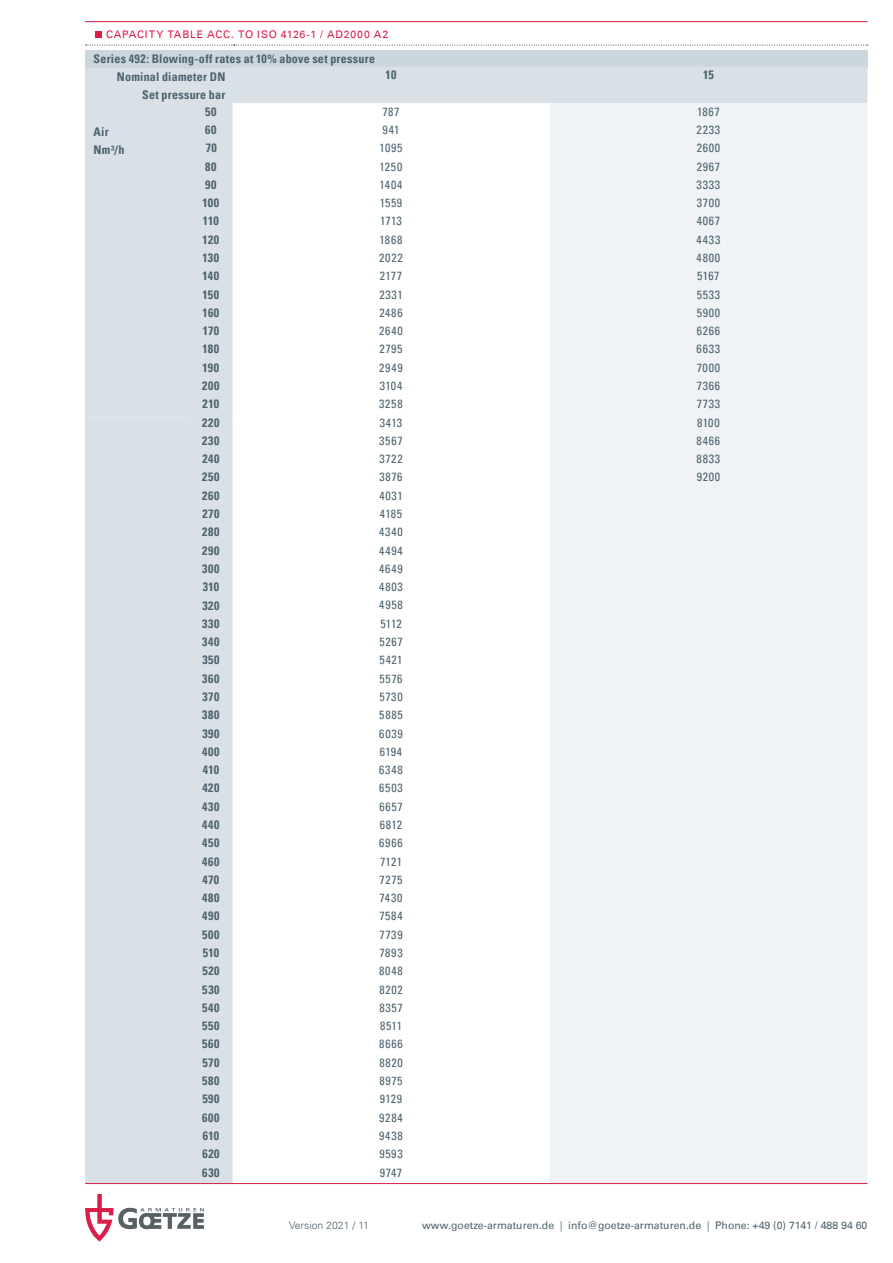
<style>
.page{position:relative;width:893px;height:1263px;background:#fff}
.page>*{position:absolute;margin:0;border:0;box-sizing:border-box;transform-origin:0 0}
.t1{font:condensed 12px "Univers";letter-spacing:.06em;color:#4d636e}
.t2{font:700 condensed 12px/18.3px "Univers";letter-spacing:.04em;color:#4d636e}
.t3{font:700 condensed 12px "Univers";letter-spacing:.02em;color:#4d636e}
.t4{font:10.5px "Univers";color:#4d636e}
.t5{font:10.5px "Univers";letter-spacing:.075em;color:#d91e47}
.t6{font:300 10.5px "Univers";color:#4d636e}
.s1{font-weight:300}
</style>
<div class="page">
<svg style="left:85px;top:1194px;width:119px;height:47px"></svg>
<hr style="left:85px;top:21px;width:782px;height:1px;background:#d91e47">
<div style="left:96px;top:31px;width:6px;height:7px;background:#d91e47"></div>
<div style="left:85px;top:50px;width:782px;height:18px;background:#ccd6dd"></div>
<div style="left:85px;top:68px;width:105px;height:348px;background:#d9e1e7"></div>
<div style="left:85px;top:416px;width:105px;height:767px;background:#d9e1e7"></div>
<svg style="left:86px;top:45px;width:782px;height:1px"></svg>
<hr style="left:85px;top:1183px;width:782px;height:1px;background:#d91e47">
<div style="left:190px;top:67px;width:677px;height:1116px;background:#d9e1e7"></div>
<svg style="left:233px;top:103px;width:316px;height:1080px"></svg>
<div style="left:549px;top:103px;width:318px;height:1080px;background:#eff3f5"></div>
<p class="t5" style="left:106px;top:28px;width:284px">CAPACITY TABLE ACC. TO ISO 4126-1 / AD2000 A2</p>
<p class="t3" style="left:94px;top:51px;width:283px">Series 492: Blowing-off rates at 10% above set pressure</p>
<p class="t3" style="left:117px;top:69px;width:110px">Nominal diameter DN</p>
<p class="t3" style="left:142px;top:88px;width:85px">Set pressure bar</p>
<p class="t2" style="left:94px;top:122px;width:32px">Air<br>Nm³/h</p>
<p class="t2" style="left:386px;top:66px;width:12px">10</p>
<p class="t2" style="left:703px;top:66px;width:12px">15</p>
<p class="t2" style="left:205px;top:102px;width:13px">50</p>
<p class="t1" style="left:382px;top:104px;width:19px">787</p>
<p class="t1" style="left:697px;top:104px;width:24px">1867</p>
<p class="t2" style="left:205px;top:120px;width:13px">60</p>
<p class="t1" style="left:383px;top:122px;width:18px">941</p>
<p class="t1" style="left:697px;top:122px;width:25px">2233</p>
<p class="t2" style="left:206px;top:139px;width:13px">70</p>
<p class="t1" style="left:380px;top:140px;width:24px">1095</p>
<p class="t1" style="left:697px;top:140px;width:25px">2600</p>
<p class="t2" style="left:205px;top:157px;width:13px">80</p>
<p class="t1" style="left:380px;top:159px;width:24px">1250</p>
<p class="t1" style="left:697px;top:159px;width:25px">2967</p>
<p class="t2" style="left:205px;top:175px;width:13px">90</p>
<p class="t1" style="left:379px;top:177px;width:25px">1404</p>
<p class="t1" style="left:696px;top:177px;width:25px">3333</p>
<p class="t2" style="left:203px;top:194px;width:18px">100</p>
<p class="t1" style="left:380px;top:195px;width:24px">1559</p>
<p class="t1" style="left:697px;top:195px;width:25px">3700</p>
<p class="t2" style="left:203px;top:212px;width:17px">110</p>
<p class="t1" style="left:380px;top:214px;width:23px">1713</p>
<p class="t1" style="left:697px;top:214px;width:25px">4067</p>
<p class="t2" style="left:203px;top:230px;width:18px">120</p>
<p class="t1" style="left:380px;top:232px;width:24px">1868</p>
<p class="t1" style="left:696px;top:232px;width:25px">4433</p>
<p class="t2" style="left:203px;top:248px;width:18px">130</p>
<p class="t1" style="left:379px;top:250px;width:25px">2022</p>
<p class="t1" style="left:697px;top:250px;width:25px">4800</p>
<p class="t2" style="left:203px;top:267px;width:18px">140</p>
<p class="t1" style="left:380px;top:268px;width:24px">2177</p>
<p class="t1" style="left:697px;top:268px;width:24px">5167</p>
<p class="t2" style="left:203px;top:285px;width:18px">150</p>
<p class="t1" style="left:379px;top:287px;width:25px">2331</p>
<p class="t1" style="left:697px;top:287px;width:25px">5533</p>
<p class="t2" style="left:203px;top:303px;width:18px">160</p>
<p class="t1" style="left:379px;top:305px;width:25px">2486</p>
<p class="t1" style="left:697px;top:305px;width:25px">5900</p>
<p class="t2" style="left:203px;top:322px;width:18px">170</p>
<p class="t1" style="left:379px;top:323px;width:25px">2640</p>
<p class="t1" style="left:697px;top:323px;width:25px">6266</p>
<p class="t2" style="left:203px;top:340px;width:18px">180</p>
<p class="t1" style="left:379px;top:342px;width:25px">2795</p>
<p class="t1" style="left:697px;top:342px;width:25px">6633</p>
<p class="t2" style="left:203px;top:358px;width:18px">190</p>
<p class="t1" style="left:379px;top:360px;width:25px">2949</p>
<p class="t1" style="left:697px;top:360px;width:25px">7000</p>
<p class="t2" style="left:202px;top:377px;width:19px">200</p>
<p class="t1" style="left:380px;top:378px;width:24px">3104</p>
<p class="t1" style="left:697px;top:378px;width:25px">7366</p>
<p class="t2" style="left:203px;top:395px;width:18px">210</p>
<p class="t1" style="left:379px;top:396px;width:25px">3258</p>
<p class="t1" style="left:697px;top:396px;width:25px">7733</p>
<p class="t2" style="left:202px;top:413px;width:19px">220</p>
<p class="t1" style="left:380px;top:415px;width:24px">3413</p>
<p class="t1" style="left:697px;top:415px;width:24px">8100</p>
<p class="t2" style="left:202px;top:431px;width:19px">230</p>
<p class="t1" style="left:379px;top:433px;width:25px">3567</p>
<p class="t1" style="left:697px;top:433px;width:25px">8466</p>
<p class="t2" style="left:202px;top:450px;width:19px">240</p>
<p class="t1" style="left:379px;top:451px;width:25px">3722</p>
<p class="t1" style="left:697px;top:451px;width:25px">8833</p>
<p class="t2" style="left:202px;top:468px;width:19px">250</p>
<p class="t1" style="left:379px;top:470px;width:25px">3876</p>
<p class="t1" style="left:697px;top:470px;width:25px">9200</p>
<p class="t2" style="left:202px;top:486px;width:19px">260</p>
<p class="t1" style="left:379px;top:488px;width:25px">4031</p>
<p class="t2" style="left:202px;top:505px;width:18px">270</p>
<p class="t1" style="left:380px;top:506px;width:24px">4185</p>
<p class="t2" style="left:202px;top:523px;width:19px">280</p>
<p class="t1" style="left:379px;top:524px;width:25px">4340</p>
<p class="t2" style="left:202px;top:541px;width:19px">290</p>
<p class="t1" style="left:379px;top:543px;width:25px">4494</p>
<p class="t2" style="left:202px;top:559px;width:19px">300</p>
<p class="t1" style="left:379px;top:561px;width:25px">4649</p>
<p class="t2" style="left:203px;top:578px;width:18px">310</p>
<p class="t1" style="left:379px;top:579px;width:25px">4803</p>
<p class="t2" style="left:202px;top:596px;width:19px">320</p>
<p class="t1" style="left:379px;top:598px;width:25px">4958</p>
<p class="t2" style="left:202px;top:614px;width:19px">330</p>
<p class="t1" style="left:380px;top:616px;width:23px">5112</p>
<p class="t2" style="left:202px;top:633px;width:19px">340</p>
<p class="t1" style="left:379px;top:634px;width:25px">5267</p>
<p class="t2" style="left:202px;top:651px;width:19px">350</p>
<p class="t1" style="left:380px;top:652px;width:25px">5421</p>
<p class="t2" style="left:202px;top:669px;width:19px">360</p>
<p class="t1" style="left:379px;top:671px;width:25px">5576</p>
<p class="t2" style="left:202px;top:687px;width:18px">370</p>
<p class="t1" style="left:379px;top:689px;width:25px">5730</p>
<p class="t2" style="left:202px;top:706px;width:19px">380</p>
<p class="t1" style="left:379px;top:707px;width:25px">5885</p>
<p class="t2" style="left:202px;top:724px;width:19px">390</p>
<p class="t1" style="left:379px;top:726px;width:25px">6039</p>
<p class="t2" style="left:202px;top:742px;width:19px">400</p>
<p class="t1" style="left:380px;top:744px;width:24px">6194</p>
<p class="t2" style="left:203px;top:761px;width:18px">410</p>
<p class="t1" style="left:379px;top:762px;width:25px">6348</p>
<p class="t2" style="left:202px;top:779px;width:19px">420</p>
<p class="t1" style="left:379px;top:780px;width:25px">6503</p>
<p class="t2" style="left:202px;top:797px;width:19px">430</p>
<p class="t1" style="left:379px;top:799px;width:25px">6657</p>
<p class="t2" style="left:202px;top:815px;width:19px">440</p>
<p class="t1" style="left:380px;top:817px;width:24px">6812</p>
<p class="t2" style="left:202px;top:834px;width:19px">450</p>
<p class="t1" style="left:379px;top:835px;width:25px">6966</p>
<p class="t2" style="left:202px;top:852px;width:19px">460</p>
<p class="t1" style="left:380px;top:854px;width:24px">7121</p>
<p class="t2" style="left:203px;top:870px;width:18px">470</p>
<p class="t1" style="left:379px;top:872px;width:25px">7275</p>
<p class="t2" style="left:202px;top:889px;width:19px">480</p>
<p class="t1" style="left:379px;top:890px;width:25px">7430</p>
<p class="t2" style="left:202px;top:907px;width:19px">490</p>
<p class="t1" style="left:379px;top:908px;width:25px">7584</p>
<p class="t2" style="left:202px;top:925px;width:19px">500</p>
<p class="t1" style="left:379px;top:927px;width:25px">7739</p>
<p class="t2" style="left:203px;top:943px;width:18px">510</p>
<p class="t1" style="left:379px;top:945px;width:25px">7893</p>
<p class="t2" style="left:202px;top:962px;width:19px">520</p>
<p class="t1" style="left:379px;top:963px;width:25px">8048</p>
<p class="t2" style="left:202px;top:980px;width:19px">530</p>
<p class="t1" style="left:379px;top:982px;width:25px">8202</p>
<p class="t2" style="left:202px;top:998px;width:19px">540</p>
<p class="t1" style="left:379px;top:1000px;width:25px">8357</p>
<p class="t2" style="left:202px;top:1017px;width:19px">550</p>
<p class="t1" style="left:380px;top:1018px;width:24px">8511</p>
<p class="t2" style="left:202px;top:1035px;width:19px">560</p>
<p class="t1" style="left:379px;top:1036px;width:25px">8666</p>
<p class="t2" style="left:202px;top:1053px;width:18px">570</p>
<p class="t1" style="left:379px;top:1055px;width:25px">8820</p>
<p class="t2" style="left:202px;top:1071px;width:19px">580</p>
<p class="t1" style="left:379px;top:1073px;width:25px">8975</p>
<p class="t2" style="left:202px;top:1090px;width:19px">590</p>
<p class="t1" style="left:380px;top:1091px;width:24px">9129</p>
<p class="t2" style="left:202px;top:1108px;width:19px">600</p>
<p class="t1" style="left:379px;top:1110px;width:25px">9284</p>
<p class="t2" style="left:203px;top:1126px;width:18px">610</p>
<p class="t1" style="left:379px;top:1128px;width:25px">9438</p>
<p class="t2" style="left:202px;top:1145px;width:19px">620</p>
<p class="t1" style="left:379px;top:1146px;width:25px">9593</p>
<p class="t2" style="left:202px;top:1163px;width:19px">630</p>
<p class="t1" style="left:380px;top:1164px;width:24px">9747</p>
<p class="t6" style="left:289px;top:1219px;width:81px">Version 2021 / 11</p>
<p class="t4" style="left:422px;top:1219px;width:447px">www.goetze-armaturen.de <span class="s1">|</span> info@goetze-armaturen.de <span class="s1">|</span> Phone: +49 (0) 7141 / 488 94 60</p>
</div>
